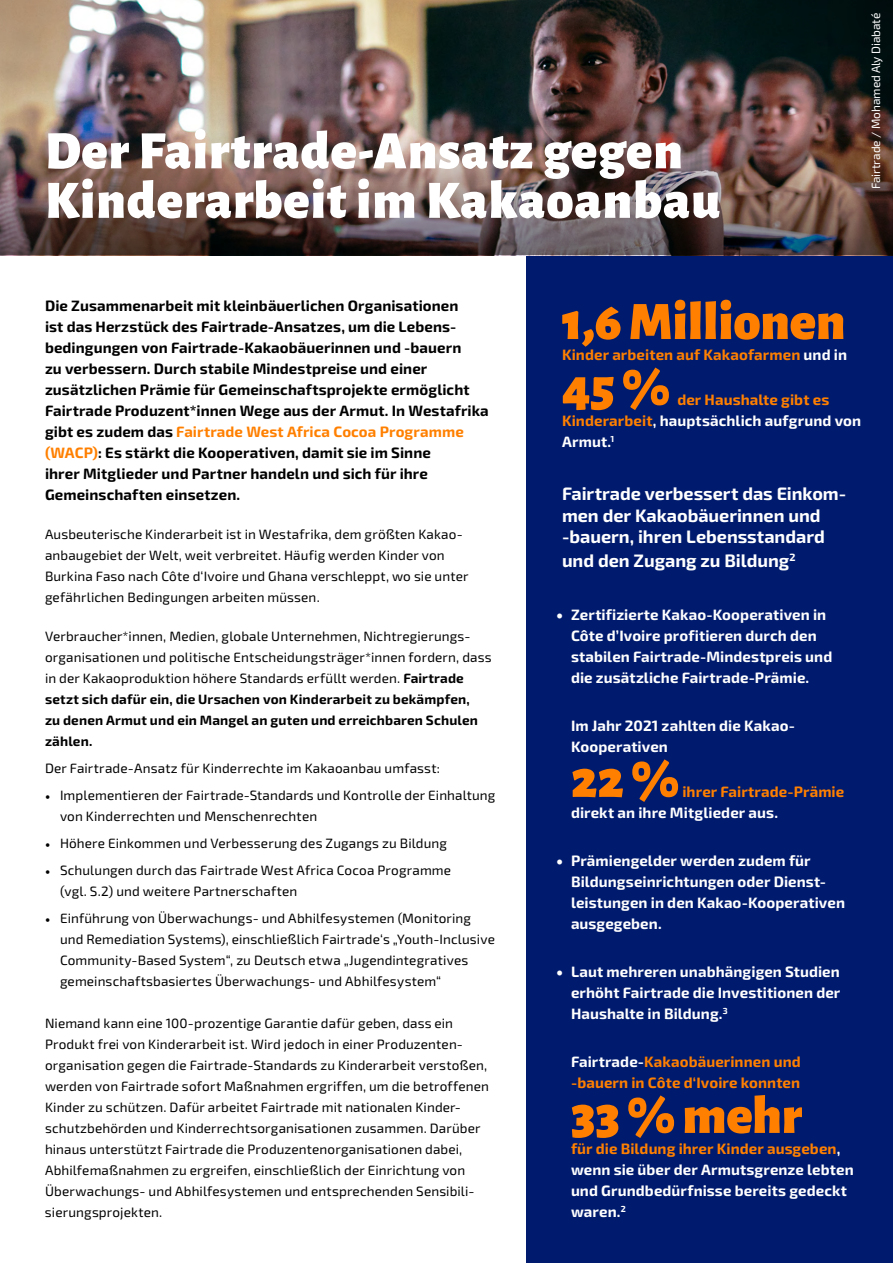
<style>
.page{position:relative;width:893px;height:1263px;background:#fff}
.page>*{position:absolute;margin:0;border:0;box-sizing:border-box;transform-origin:0 0}
.t1{font:900 54px/49.5px "Alegreya Sans";letter-spacing:.02em;color:#fff}
.t2{font:900 54px "Alegreya Sans";color:#ff8000}
.t3{font:700 18px/21.6px "Exo 2";color:#fff}
.t4{font:700 15px/21px "Exo 2";letter-spacing:.005em;color:#fff}
.t5{font:700 15px/21px "Exo 2";letter-spacing:.005em;color:#000}
.t6{font:700 15px/21px "Exo 2";letter-spacing:.005em;color:#ff8000}
.t7{font:13.5px/21px "Exo 2";letter-spacing:.01em;color:#000}
.t8{font:12px "Exo 2";letter-spacing:-.005em;color:#fff}
.s1{color:#ff8000}
.s2{font-weight:700}
.s3{font-family:"Minion Pro"}
.s4{color:#fff}
.s5{font-family:"Minion Pro";font-size:18px}
</style>
<div class="page">
<div style="left:526px;top:255px;width:367px;height:1008px;background:#001b6e"></div>
<img style="left:0;top:0;width:893px;height:108px">
<img style="left:0;top:108px;width:893px;height:147px">
<h1 class="t1" style="left:45px;top:121px;width:677px">Der Fairtrade-Ansatz gegen<br>Kinderarbeit im Kakaoanbau</h1>
<p class="t8" style="left:868px;top:189px;width:178px;rotate:-90deg">Fairtrade / Mohamed Aly Diabaté</p>
<p class="t5" style="left:45px;top:294px;width:445px">Die Zusammenarbeit mit kleinbäuerlichen Organisationen<br>ist das Herzstück des Fairtrade-Ansatzes, um die Lebens&shy;bedingungen von Fairtrade-Kakaobäuerinnen und -bauern<br>zu verbessern. Durch stabile Mindestpreise und einer zusätzlichen Prämie für Gemeinschaftsprojekte ermöglicht Fairtrade Produzent*innen Wege aus der Armut. In Westafrika gibt es zudem das <span class="s1">Fairtrade West Africa Cocoa Programme (WACP)</span>: Es stärkt die Kooperativen, damit sie im Sinne<br>ihrer Mitglieder und Partner handeln und sich für ihre Gemeinschaften einsetzen.</p>
<p class="t7" style="left:45px;top:523px;width:425px">Ausbeuterische Kinderarbeit ist in Westafrika, dem größten Kakao&shy;anbaugebiet der Welt, weit verbreitet. Häufig werden Kinder von Burkina Faso nach Côte d‘Ivoire und Ghana verschleppt, wo sie unter gefährlichen Bedingungen arbeiten müssen.</p>
<p class="t7" style="left:45px;top:625px;width:448px">Verbraucher*innen, Medien, globale Unternehmen, Nichtregierungs&shy;organisationen und politische Entscheidungsträger*innen fordern, dass in der Kakaoproduktion höhere Standards erfüllt werden. <span class="s2">Fairtrade setzt sich dafür ein, die Ursachen von Kinderarbeit zu bekämpfen,<br>zu denen Armut und ein Mangel an guten und erreichbaren Schulen zählen.</span></p>
<p class="t7" style="left:45px;top:757px;width:397px">Der Fairtrade-Ansatz für Kinderrechte im Kakaoanbau umfasst:</p>
<p class="t7" style="left:60px;top:784px;width:437px;text-indent:-15px"><span class="s3">•</span> Implementieren der Fairtrade-Standards und Kontrolle der Einhaltung von Kinderrechten und Menschenrechten</p>
<p class="t7" style="left:45px;top:832px;width:404px"><span class="s3">•</span> Höhere Einkommen und Verbesserung des Zugangs zu Bildung</p>
<p class="t7" style="left:60px;top:859px;width:393px;text-indent:-15px"><span class="s3">•</span> Schulungen durch das Fairtrade West Africa Cocoa Programme (vgl. S.2) und weitere Partnerschaften</p>
<p class="t7" style="left:60px;top:907px;width:436px;text-indent:-15px"><span class="s3">•</span> Einführung von Überwachungs- und Abhilfesystemen (Monitoring und Remediation Systems), einschließlich Fairtrade‘s „Youth-Inclusive Community-Based System“, zu Deutsch etwa „Jugendintegratives gemeinschaftsbasiertes Überwachungs- und Abhilfesystem“</p>
<p class="t7" style="left:45px;top:1012px;width:446px">Niemand kann eine 100-prozentige Garantie dafür geben, dass ein Produkt frei von Kinderarbeit ist. Wird jedoch in einer Produzenten&shy;organisation gegen die Fairtrade-Standards zu Kinderarbeit verstoßen, werden von Fairtrade sofort Maßnahmen ergriffen, um die betroffenen Kinder zu schützen. Dafür arbeitet Fairtrade mit nationalen Kinder&shy;schutzbehörden und Kinderrechtsorganisationen zusammen. Darüber hinaus unterstützt Fairtrade die Produzentenorganisationen dabei, Abhilfemaßnahmen zu ergreifen, einschließlich der Einrichtung von Überwachungs- und Abhilfesystemen und entsprechenden Sensibili&shy;sierungsprojekten.</p>
<h1 class="t2" style="left:562px;top:278px;width:285px">1,6 Millionen</h1>
<p class="t6" style="left:562px;top:343px;width:287px">Kinder arbeiten auf Kakaofarmen <span class="s4">und in</span></p>
<h1 class="t2" style="left:562px;top:344px;width:110px">45 %</h1>
<p class="t4" style="left:562px;top:388px;width:301px;text-indent:115px"><span class="s1">der Haushalte gibt es<br>Kinderarbeit</span>, hauptsächlich aufgrund von<br>Armut.<sup>1</sup></p>
<h2 class="t3" style="left:562px;top:482px;width:284px">Fairtrade verbessert das Einkom&shy;men der Kakaobäuerinnen und -bauern, ihren Lebensstandard</h2>
<h2 class="t3" style="left:562px;top:549px;width:235px">und den Zugang zu Bildung<sup>2</sup></h2>
<p class="t4" style="left:571px;top:603px;width:263px;text-indent:-15px"><span class="s5">•</span> Zertifizierte Kakao-Kooperativen in Côte d’Ivoire profitieren durch den stabilen Fairtrade-Mindestpreis und die zusätzliche Fairtrade-Prämie.</p>
<p class="t4" style="left:571px;top:714px;width:225px">Im Jahr 2021 zahlten die Kakao-<br>Kooperativen</p>
<h1 class="t2" style="left:571px;top:736px;width:110px">22 %</h1>
<p class="t6" style="left:682px;top:780px;width:163px">ihrer Fairtrade-Prämie</p>
<p class="t4" style="left:571px;top:801px;width:209px">direkt an ihre Mitglieder aus.</p>
<p class="t4" style="left:571px;top:849px;width:275px;text-indent:-15px"><span class="s5">•</span> Prämiengelder werden zudem für<br>Bildungseinrichtungen oder Dienst&shy;leistungen in den Kakao-Kooperativen ausgegeben.</p>
<p class="t4" style="left:571px;top:960px;width:271px;text-align:justify;text-indent:-15px"><span class="s5">•</span> Laut mehreren unabhängigen Studien erhöht Fairtrade die Investitionen der Haushalte in Bildung.<sup>3</sup></p>
<p class="t6" style="left:571px;top:1050px;width:231px"><span class="s4">Fairtrade-</span>Kakaobäuerinnen und -bauern in Côte d‘Ivoire konnten</p>
<h1 class="t2" style="left:571px;top:1072px;width:233px">33 % mehr</h1>
<p class="t4" style="left:571px;top:1137px;width:284px"><span class="s1">für die Bildung ihrer Kinder ausgeben</span>, wenn sie über der Armutsgrenze lebten und Grundbedürfnisse bereits gedeckt waren.<sup>2</sup></p>
</div>
